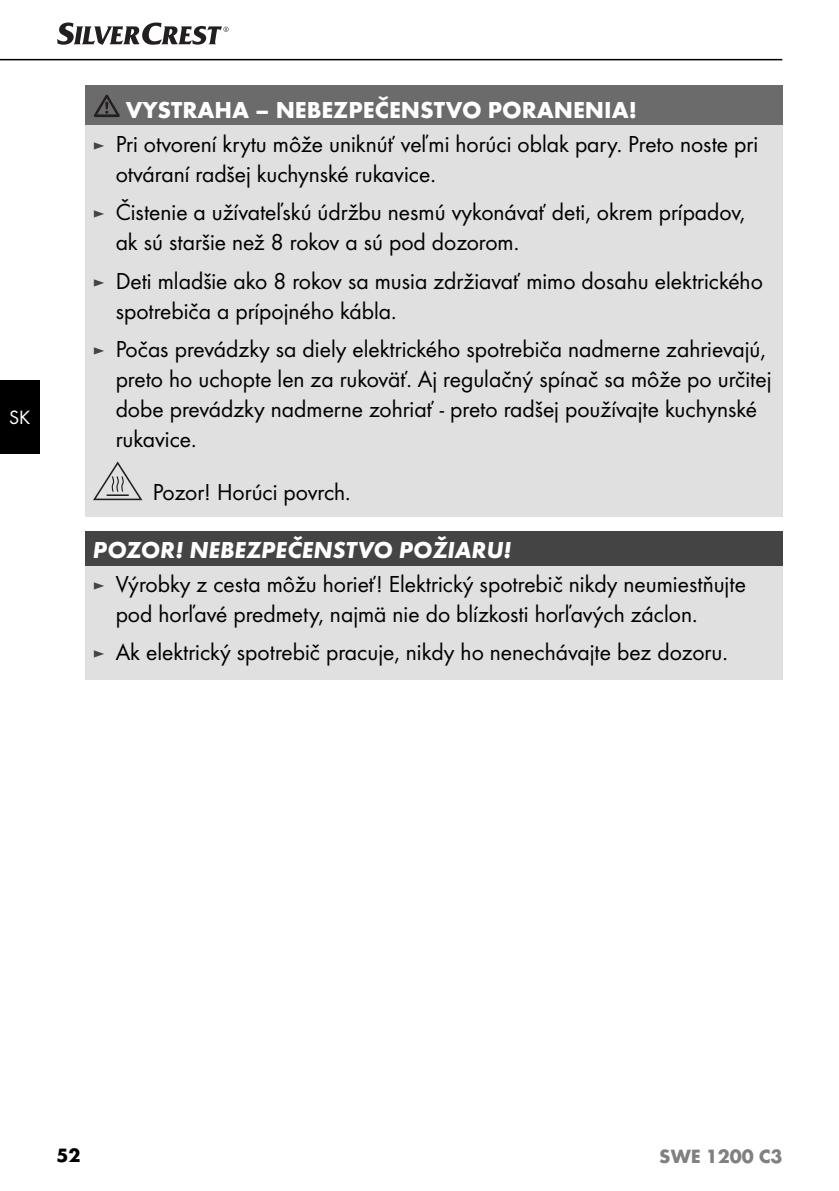
<style>
.page{position:relative;width:839px;height:1191px;background:#fff}
.page>*{position:absolute;margin:0;border:0;box-sizing:border-box;transform-origin:0 0}
.t1{font:24px/30px "Futura Boo";color:#000}
.t2{font:700 24px "Futura";color:#fff}
.t3{font:italic 700 24px "Futura";color:#fff}
.t4{font:700 20px "Futura";color:#808080}
.t5{font:700 20px "Futura";color:#000}
.t6{font:20px "Futura Boo";color:#fff}
.s1{font-size:18px;color:#444}
</style>
<div class="page">
<hr style="left:0;top:59px;width:782px;height:1px;background:#000">
<div style="left:0;top:380px;width:40px;height:74px;background:#000"></div>
<svg style="left:57px;top:23px;width:172px;height:22px"></svg>
<div style="left:85px;top:85px;width:697px;height:41px;background:#6b6b6b"></div>
<div style="left:85px;top:126px;width:697px;height:391px;background:#e0e0e0"></div>
<svg style="left:94px;top:95px;width:26px;height:22px"></svg>
<svg style="left:93px;top:461px;width:49px;height:39px"></svg>
<div style="left:85px;top:531px;width:697px;height:35px;background:#444"></div>
<div style="left:85px;top:566px;width:697px;height:113px;background:#e0e0e0"></div>
<p class="t6" style="left:9px;top:409px;width:23px">SK</p>
<p class="t2" style="left:126px;top:100px;width:513px">VYSTRAHA – NEBEZPEČENSTVO PORANENIA!</p>
<p class="t1" style="left:116px;top:130px;width:644px;text-indent:-23px"><span class="s1">►</span> Pri otvorení krytu môže uniknúť veľmi horúci oblak pary. Preto noste pri otváraní radšej kuchynské rukavice.</p>
<p class="t1" style="left:116px;top:199px;width:631px;text-indent:-23px"><span class="s1">►</span> Čistenie a užívateľskú údržbu nesmú vykonávať deti, okrem prípadov, ak sú staršie než 8 rokov a sú pod dozorom.</p>
<p class="t1" style="left:116px;top:268px;width:649px;text-indent:-23px"><span class="s1">►</span> Deti mladšie ako 8 rokov sa musia zdržiavať mimo dosahu elektrického spotrebiča a prípojného kábla.</p>
<p class="t1" style="left:116px;top:336px;width:657px;text-indent:-23px"><span class="s1">►</span> Počas prevádzky sa diely elektrického spotrebiča nadmerne zahrievajú, preto ho uchopte len za rukoväť. Aj regulačný spínač sa môže po určitej dobe prevádzky nadmerne zohriať - preto radšej používajte kuchynské rukavice.</p>
<p class="t1" style="left:153px;top:479px;width:200px">Pozor! Horúci povrch.</p>
<p class="t3" style="left:93px;top:540px;width:420px">POZOR! NEBEZPEČENSTVO POŽIARU!</p>
<p class="t1" style="left:116px;top:571px;width:632px;text-indent:-23px"><span class="s1">►</span> Výrobky z cesta môžu horieť! Elektrický spotrebič nikdy neumiestňujte pod horľavé predmety, najmä nie do blízkosti horľavých záclon.</p>
<p class="t1" style="left:93px;top:639px;width:636px"><span class="s1">►</span> Ak elektrický spotrebič pracuje, nikdy ho nenechávajte bez dozoru.</p>
<p class="t5" style="left:57px;top:1147px;width:25px">52</p>
<p class="t4" style="left:659px;top:1147px;width:125px">SWE 1200 C3</p>
</div>
